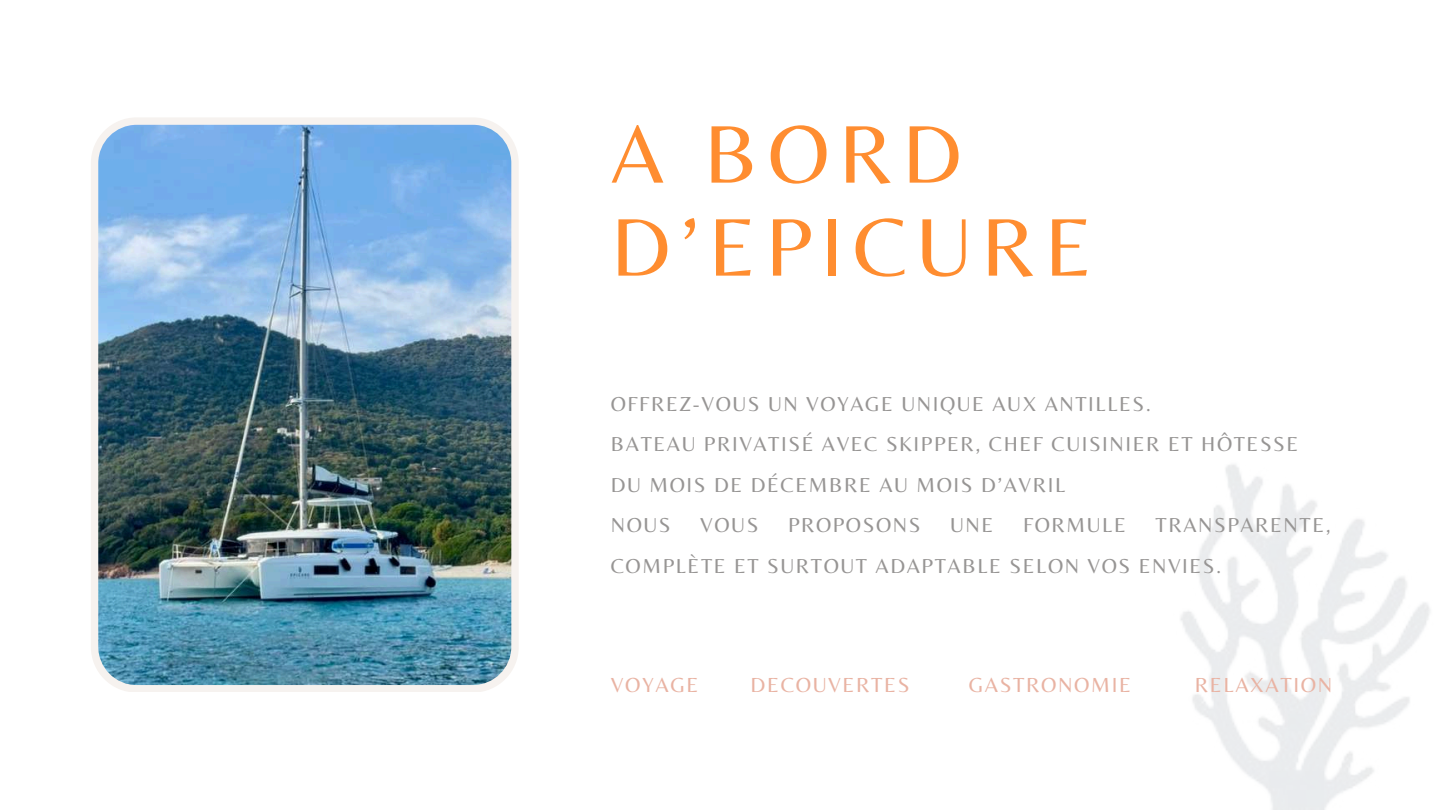
<style>
.page{position:relative;width:1440px;height:810px;background:#fff}
.page>*{position:absolute;margin:0;border:0;box-sizing:border-box;transform-origin:0 0}
.t1{font:85px/93px "Belleza";letter-spacing:.11em;color:#ff8d30}
.t2{font:21.2px "Belleza";letter-spacing:.075em;color:#e9b3a3}
.t3{font:21px/40.5px "Belleza";letter-spacing:.075em;color:#979594}
</style>
<div class="page">
<img style="left:91px;top:118px;width:428px;height:574px">
<h1 class="t1" style="left:611px;top:106px;width:483px">A BORD<br>D’EPICURE</h1>
<p class="t3" style="left:611px;top:383px;width:689px">OFFREZ-VOUS UN VOYAGE UNIQUE AUX ANTILLES.<br>BATEAU PRIVATISÉ AVEC SKIPPER, CHEF CUISINIER ET HÔTESSE DU MOIS DE DÉCEMBRE AU MOIS D’AVRIL<br>NOUS</p>
<p class="t3" style="left:611px;top:505px;width:721px;text-indent:545px">TRANSPARENTE,<br>COMPLÈTE ET SURTOUT ADAPTABLE SELON VOS ENVIES.</p>
<p class="t3" style="left:700px;top:505px;width:60px">VOUS</p>
<p class="t3" style="left:788px;top:505px;width:134px">PROPOSONS</p>
<p class="t3" style="left:950px;top:505px;width:45px">UNE</p>
<p class="t3" style="left:1023px;top:505px;width:104px">FORMULE</p>
<p class="t2" style="left:611px;top:672px;width:89px">VOYAGE</p>
<p class="t2" style="left:751px;top:672px;width:160px">DECOUVERTES</p>
<p class="t2" style="left:969px;top:672px;width:164px">GASTRONOMIE</p>
<p class="t2" style="left:1195px;top:672px;width:139px">RELAXATION</p>
</div>
